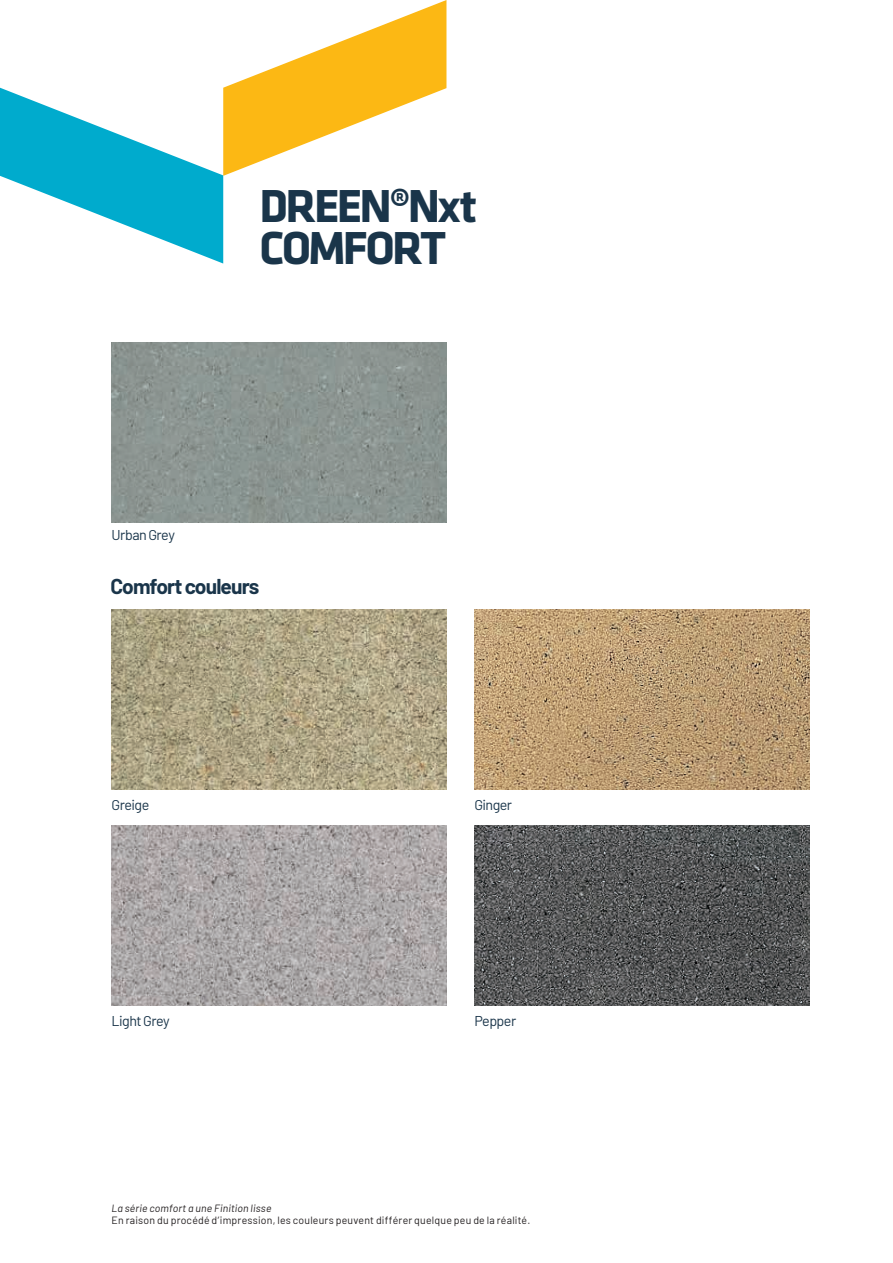
<style>
.page{position:relative;width:893px;height:1263px;background:#fff}
.page>*{position:absolute;margin:0;border:0;box-sizing:border-box;transform-origin:0 0}
.t1{font:700 48px/41.7px "Klavika";letter-spacing:-.06em;color:#1a354a}
.t2{font:700 21px "Barlow";letter-spacing:-.045em;color:#1a354a}
.t3{font:14.25px "Barlow";letter-spacing:-.035em;color:#1a354a}
.t4{font:10.5px "Barlow";letter-spacing:.02em;color:#231f20}
.t5{font:italic 10.5px "Barlow";letter-spacing:.015em;color:#231f20}
</style>
<div class="page">
<svg style="left:0;top:0;width:446px;height:264px"></svg>
<img style="left:112px;top:342px;width:334px;height:180px">
<img style="left:474px;top:609px;width:335px;height:180px">
<img style="left:474px;top:825px;width:335px;height:180px">
<img style="left:112px;top:609px;width:334px;height:180px">
<img style="left:112px;top:825px;width:334px;height:180px">
<h1 class="t1" style="left:260px;top:185px;width:219px">DREEN®Nxt<br>COMFORT</h1>
<h3 class="t3" style="left:112px;top:530px;width:65px">Urban Grey</h3>
<h2 class="t2" style="left:111px;top:574px;width:150px">Comfort couleurs</h2>
<h3 class="t3" style="left:112px;top:800px;width:39px">Greige</h3>
<h3 class="t3" style="left:112px;top:1016px;width:60px">Light Grey</h3>
<h3 class="t3" style="left:474px;top:800px;width:39px">Ginger</h3>
<h3 class="t3" style="left:474px;top:1016px;width:43px">Pepper</h3>
<p class="t5" style="left:112px;top:1204px;width:161px">La série comfort a une Finition lisse</p>
<p class="t4" style="left:112px;top:1216px;width:420px">En raison du procédé d’impression, les couleurs peuvent différer quelque peu de la réalité.</p>
</div>
